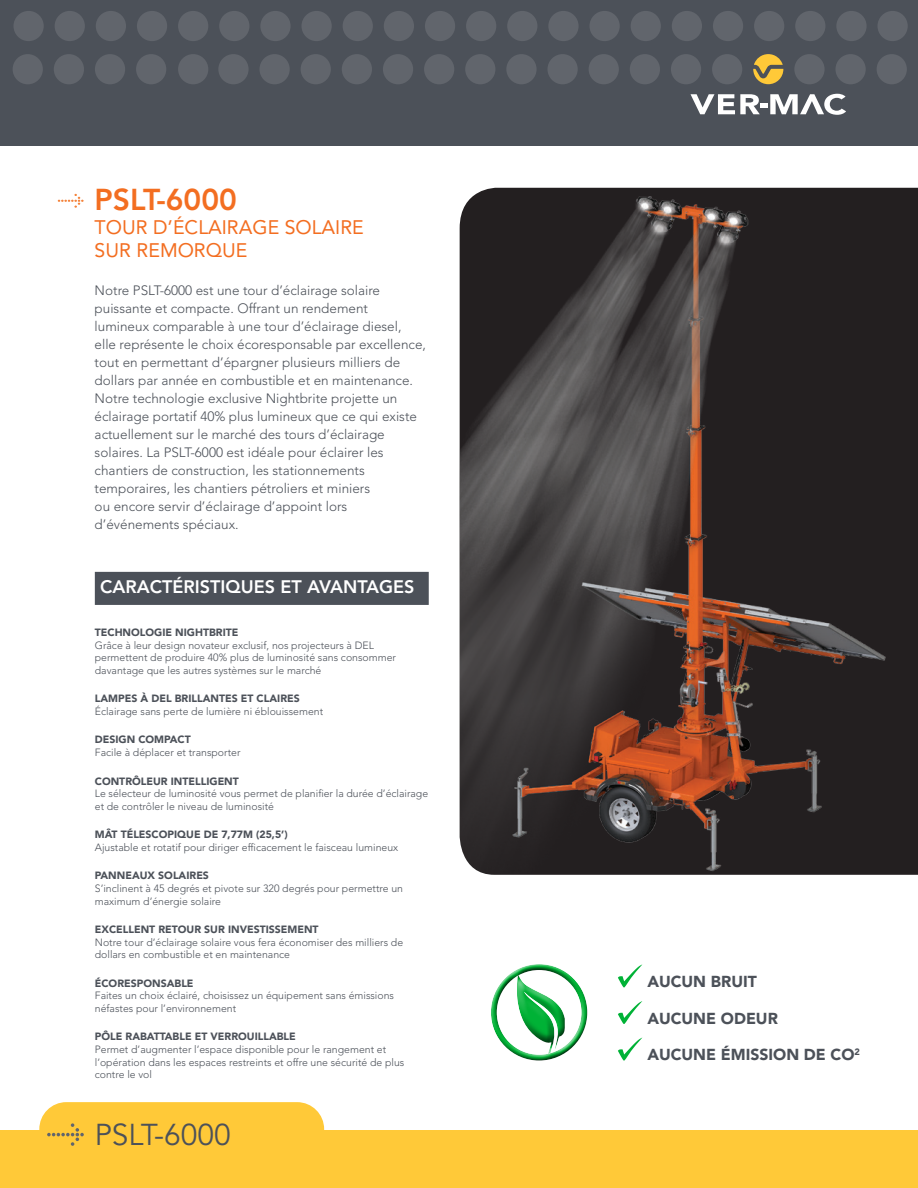
<style>
.page{position:relative;width:918px;height:1188px;background:#fff}
.page>*{position:absolute;margin:0;border:0;box-sizing:border-box;transform-origin:0 0}
.t1{font:30px "Avenir LT Std";color:#4c5159}
.t2{font:800 30px "Avenir LT Std";color:#f36e21}
.t3{font:19.5px/23.4px "Avenir LT Std";color:#f36e21}
.t4{font:800 18px "Avenir LT Std";color:#fff}
.t5{font:900 15.75px "Avenir LT Std";color:#4c5159}
.t6{font:300 13.5px/18px "Avenir LT Std";color:#4c5159}
.t7{font:300 10.5px/12.6px "Avenir LT Std";color:#4c5159}
.t8{font:900 10.5px "Avenir LT Std";color:#4c5159}
</style>
<div class="page">
<div style="left:95px;top:572px;width:334px;height:33px;background:#4c5159;border:2px solid #4c5159"></div>
<div style="left:491px;top:967px;width:104px;height:102px;background:#231f20;opacity:.75"></div>
<svg style="left:618px;top:964px;width:24px;height:23px"></svg>
<svg style="left:618px;top:1001px;width:24px;height:23px"></svg>
<svg style="left:618px;top:1038px;width:24px;height:22px"></svg>
<img style="left:460px;top:188px;width:458px;height:687px">
<div style="left:0;top:0;width:918px;height:146px;background:#4c5159"></div>
<div style="left:14px;top:11px;width:30px;height:30px;background:#61656c;border-radius:50%"></div>
<div style="left:13px;top:54px;width:30px;height:30px;background:#61656c;border-radius:50%"></div>
<div style="left:384px;top:11px;width:30px;height:30px;background:#61656c;border-radius:50%"></div>
<div style="left:383px;top:54px;width:30px;height:30px;background:#61656c;border-radius:50%"></div>
<div style="left:178px;top:11px;width:30px;height:30px;background:#61656c;border-radius:50%"></div>
<div style="left:548px;top:11px;width:31px;height:30px;background:#61656c;border-radius:50%"></div>
<div style="left:547px;top:54px;width:31px;height:30px;background:#61656c;border-radius:50%"></div>
<div style="left:96px;top:11px;width:30px;height:30px;background:#61656c;border-radius:50%"></div>
<div style="left:95px;top:54px;width:30px;height:30px;background:#61656c;border-radius:50%"></div>
<div style="left:466px;top:11px;width:30px;height:30px;background:#61656c;border-radius:50%"></div>
<div style="left:465px;top:54px;width:30px;height:30px;background:#61656c;border-radius:50%"></div>
<div style="left:260px;top:11px;width:31px;height:30px;background:#61656c;border-radius:50%"></div>
<div style="left:259px;top:54px;width:31px;height:30px;background:#61656c;border-radius:50%"></div>
<div style="left:631px;top:11px;width:30px;height:30px;background:#61656c;border-radius:50%"></div>
<div style="left:630px;top:54px;width:30px;height:30px;background:#61656c;border-radius:50%"></div>
<div style="left:795px;top:11px;width:30px;height:30px;background:#61656c;border-radius:50%"></div>
<div style="left:794px;top:54px;width:31px;height:30px;background:#61656c;border-radius:50%"></div>
<div style="left:178px;top:54px;width:30px;height:30px;background:#61656c;border-radius:50%"></div>
<div style="left:55px;top:11px;width:30px;height:30px;background:#61656c;border-radius:50%"></div>
<div style="left:54px;top:54px;width:30px;height:30px;background:#61656c;border-radius:50%"></div>
<div style="left:425px;top:11px;width:30px;height:30px;background:#61656c;border-radius:50%"></div>
<div style="left:424px;top:54px;width:30px;height:30px;background:#61656c;border-radius:50%"></div>
<div style="left:137px;top:11px;width:30px;height:30px;background:#61656c;border-radius:50%"></div>
<div style="left:136px;top:54px;width:30px;height:30px;background:#61656c;border-radius:50%"></div>
<div style="left:507px;top:11px;width:30px;height:30px;background:#61656c;border-radius:50%"></div>
<div style="left:506px;top:54px;width:31px;height:30px;background:#61656c;border-radius:50%"></div>
<div style="left:343px;top:11px;width:30px;height:30px;background:#61656c;border-radius:50%"></div>
<div style="left:342px;top:54px;width:30px;height:30px;background:#61656c;border-radius:50%"></div>
<div style="left:713px;top:11px;width:30px;height:30px;background:#61656c;border-radius:50%"></div>
<div style="left:712px;top:54px;width:30px;height:30px;background:#61656c;border-radius:50%"></div>
<div style="left:878px;top:11px;width:30px;height:30px;background:#61656c;border-radius:50%"></div>
<div style="left:877px;top:54px;width:30px;height:30px;background:#61656c;border-radius:50%"></div>
<div style="left:219px;top:11px;width:30px;height:30px;background:#61656c;border-radius:50%"></div>
<div style="left:218px;top:54px;width:31px;height:30px;background:#61656c;border-radius:50%"></div>
<div style="left:589px;top:11px;width:31px;height:30px;background:#61656c;border-radius:50%"></div>
<div style="left:589px;top:54px;width:30px;height:30px;background:#61656c;border-radius:50%"></div>
<div style="left:754px;top:11px;width:30px;height:30px;background:#61656c;border-radius:50%"></div>
<div style="left:302px;top:11px;width:30px;height:30px;background:#61656c;border-radius:50%"></div>
<div style="left:301px;top:54px;width:30px;height:30px;background:#61656c;border-radius:50%"></div>
<div style="left:672px;top:11px;width:30px;height:30px;background:#61656c;border-radius:50%"></div>
<div style="left:671px;top:54px;width:30px;height:30px;background:#61656c;border-radius:50%"></div>
<div style="left:836px;top:11px;width:31px;height:30px;background:#61656c;border-radius:50%"></div>
<div style="left:835px;top:54px;width:31px;height:30px;background:#61656c;border-radius:50%"></div>
<svg style="left:691px;top:94px;width:155px;height:21px"></svg>
<svg style="left:753px;top:54px;width:30px;height:30px"></svg>
<div style="left:0;top:1130px;width:918px;height:58px;background:#ffc938"></div>
<div style="left:39px;top:1102px;width:285px;height:72px;background:#ffc938;border-radius:27px"></div>
<svg style="left:47px;top:1123px;width:37px;height:23px"></svg>
<svg style="left:58px;top:194px;width:26px;height:14px"></svg>
<h1 class="t2" style="left:95px;top:182px;width:144px">PSLT-6000</h1>
<h2 class="t3" style="left:95px;top:216px;width:271px">TOUR D’ÉCLAIRAGE SOLAIRE<br>SUR REMORQUE</h2>
<p class="t6" style="left:95px;top:282px;width:333px">Notre PSLT-6000 est une tour d’éclairage solaire puissante et compacte. Offrant un rendement<br>lumineux comparable à une tour d’éclairage diesel, elle représente le choix écoresponsable par excellence, tout en permettant d’épargner plusieurs milliers de dollars par année en combustible et en maintenance.<br>Notre technologie exclusive Nightbrite projette un éclairage portatif 40% plus lumineux que ce qui existe actuellement sur le marché des tours d’éclairage solaires. La PSLT-6000 est idéale pour éclairer les chantiers de construction, les stationnements temporaires, les chantiers pétroliers et miniers<br>ou encore servir d’éclairage d’appoint lors d’événements spéciaux.</p>
<h3 class="t4" style="left:100px;top:576px;width:316px">CARACTÉRISTIQUES ET AVANTAGES</h3>
<p class="t8" style="left:95px;top:626px;width:145px">TECHNOLOGIE NIGHTBRITE</p>
<p class="t7" style="left:95px;top:639px;width:303px">Grâce à leur design novateur exclusif, nos projecteurs à DEL permettent de produire 40% plus de luminosité sans consommer davantage que les autres systèmes sur le marché</p>
<p class="t8" style="left:95px;top:692px;width:206px">LAMPES À DEL BRILLANTES ET CLAIRES</p>
<p class="t7" style="left:95px;top:705px;width:230px">Éclairage sans perte de lumière ni éblouissement</p>
<p class="t8" style="left:95px;top:733px;width:98px">DESIGN COMPACT</p>
<p class="t7" style="left:95px;top:746px;width:147px">Facile à déplacer et transporter</p>
<p class="t8" style="left:95px;top:775px;width:146px">CONTRÔLEUR INTELLIGENT</p>
<p class="t7" style="left:95px;top:787px;width:335px">Le sélecteur de luminosité vous permet de planifier la durée d’éclairage et de contrôler le niveau de luminosité</p>
<p class="t8" style="left:95px;top:828px;width:194px">MÂT TÉLESCOPIQUE DE 7,77M (25,5’)</p>
<p class="t7" style="left:95px;top:841px;width:305px">Ajustable et rotatif pour diriger efficacement le faisceau lumineux</p>
<p class="t8" style="left:95px;top:869px;width:116px">PANNEAUX SOLAIRES</p>
<p class="t7" style="left:95px;top:882px;width:310px">S’inclinent à 45 degrés et pivote sur 320 degrés pour permettre un maximum d’énergie solaire</p>
<p class="t8" style="left:95px;top:923px;width:225px">EXCELLENT RETOUR SUR INVESTISSEMENT</p>
<p class="t7" style="left:95px;top:936px;width:310px">Notre tour d’éclairage solaire vous fera économiser des milliers de dollars en combustible et en maintenance</p>
<p class="t8" style="left:95px;top:977px;width:100px">ÉCORESPONSABLE</p>
<p class="t7" style="left:95px;top:989px;width:301px">Faites un choix éclairé, choisissez un équipement sans émissions néfastes pour l’environnement</p>
<p class="t8" style="left:95px;top:1030px;width:203px">PÔLE RABATTABLE ET VERROUILLABLE</p>
<p class="t7" style="left:95px;top:1043px;width:311px">Permet d’augmenter l’espace disponible pour le rangement et l’opération dans les espaces restreints et offre une sécurité de plus contre le vol</p>
<h1 class="t1" style="left:95px;top:1118px;width:138px">PSLT-6000</h1>
<h3 class="t5" style="left:647px;top:972px;width:111px">AUCUN BRUIT</h3>
<h3 class="t5" style="left:647px;top:1009px;width:132px">AUCUNE ODEUR</h3>
<h3 class="t5" style="left:647px;top:1045px;width:214px">AUCUNE ÉMISSION DE CO<sup>2</sup></h3>
</div>
